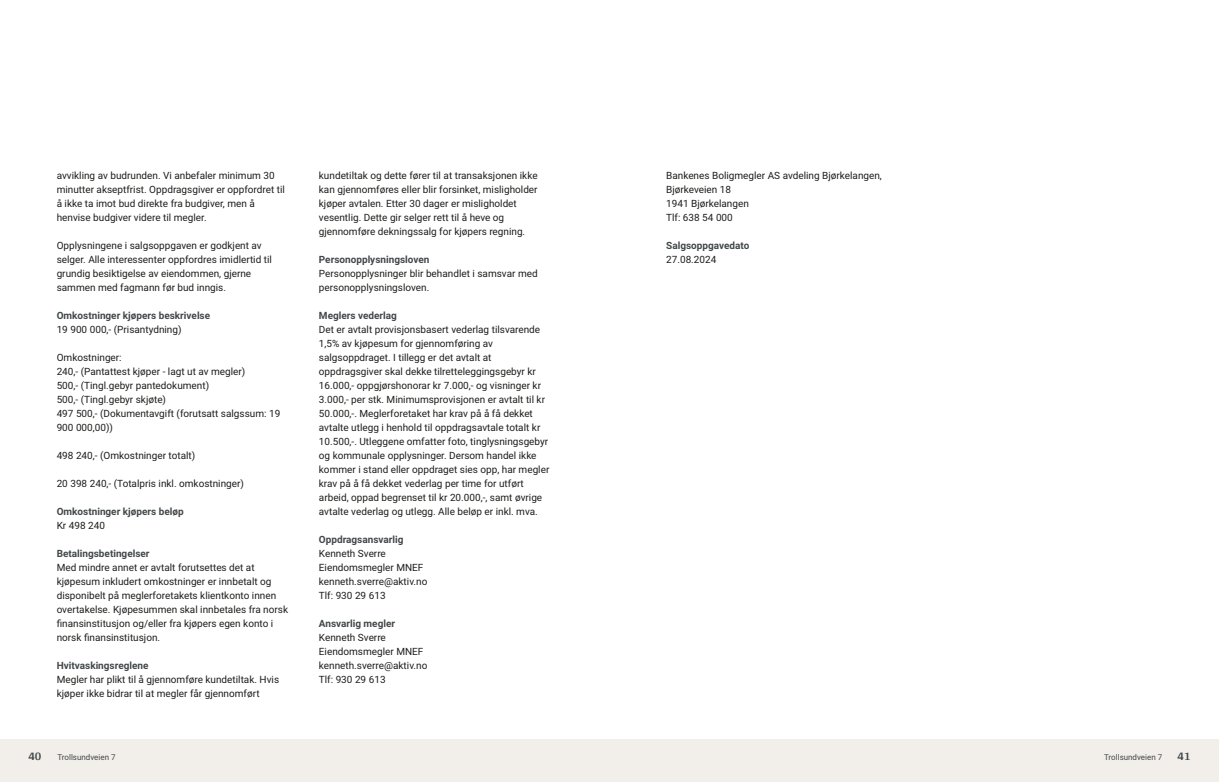
<style>
.page{position:relative;width:1219px;height:782px;background:#fff}
.page>*{position:absolute;margin:0;border:0;box-sizing:border-box;transform-origin:0 0}
.t1{font:700 12px "Arya";color:#414749}
.t2{font:10px/14px "Roboto";color:#1d1d1b}
.t3{font:700 10px "Roboto";color:#414749}
.t4{font:8px "Roboto";color:#414749}
</style>
<div class="page">
<div style="left:0;top:739px;width:612px;height:42px;background:#f2eeea"></div>
<div style="left:607px;top:739px;width:612px;height:42px;background:#f2eeea"></div>
<p class="t2" style="left:57px;top:167px;width:230px">avvikling av budrunden. Vi anbefaler minimum 30 minutter akseptfrist. Oppdragsgiver er oppfordret til å ikke ta imot bud direkte fra budgiver, men å henvise budgiver videre til megler.</p>
<p class="t2" style="left:57px;top:237px;width:217px">Opplysningene i salgsoppgaven er godkjent av selger. Alle interessenter oppfordres imidlertid til grundig besiktigelse av eiendommen, gjerne sammen med fagmann før bud inngis.</p>
<p class="t3" style="left:57px;top:308px;width:155px">Omkostninger kjøpers beskrivelse</p>
<p class="t2" style="left:57px;top:321px;width:126px">19 900 000,‑ (Prisantydning)</p>
<p class="t2" style="left:57px;top:349px;width:225px">Omkostninger:<br>240,‑ (Pantattest kjøper ‑ lagt ut av megler)<br>500,‑ (Tingl.gebyr pantedokument)<br>500,‑ (Tingl.gebyr skjøte)<br>497 500,‑ (Dokumentavgift (forutsatt salgssum: 19<br>900 000,00))</p>
<p class="t2" style="left:57px;top:447px;width:140px">498 240,‑ (Omkostninger totalt)</p>
<p class="t2" style="left:57px;top:475px;width:189px">20 398 240,‑ (Totalpris inkl. omkostninger)</p>
<p class="t3" style="left:57px;top:504px;width:129px">Omkostninger kjøpers beløp</p>
<p class="t2" style="left:57px;top:517px;width:50px">Kr 498 240</p>
<p class="t3" style="left:57px;top:546px;width:94px">Betalingsbetingelser</p>
<p class="t2" style="left:57px;top:559px;width:233px">Med mindre annet er avtalt forutsettes det at kjøpesum inkludert omkostninger er innbetalt og disponibelt på meglerforetakets klientkonto innen overtakelse. Kjøpesummen skal innbetales fra norsk finansinstitusjon og/eller fra kjøpers egen konto i norsk finansinstitusjon.</p>
<p class="t3" style="left:57px;top:658px;width:93px">Hvitvaskingsreglene</p>
<p class="t2" style="left:57px;top:671px;width:224px">Megler har plikt til å gjennomføre kundetiltak. Hvis kjøper ikke bidrar til at megler får gjennomført</p>
<p class="t1" style="left:28px;top:749px;width:15px">40</p>
<p class="t4" style="left:57px;top:751px;width:60px">Trollsundveien 7</p>
<p class="t2" style="left:319px;top:167px;width:220px">kundetiltak og dette fører til at transaksjonen ikke kan gjennomføres eller blir forsinket, misligholder kjøper avtalen. Etter 30 dager er misligholdet vesentlig. Dette gir selger rett til å heve og gjennomføre dekningssalg for kjøpers regning.</p>
<p class="t3" style="left:319px;top:252px;width:112px">Personopplysningsloven</p>
<p class="t2" style="left:319px;top:265px;width:220px">Personopplysninger blir behandlet i samsvar med personopplysningsloven.</p>
<p class="t3" style="left:319px;top:308px;width:80px">Meglers vederlag</p>
<p class="t2" style="left:319px;top:321px;width:232px">Det er avtalt provisjonsbasert vederlag tilsvarende 1,5% av kjøpesum for gjennomføring av salgsoppdraget. I tillegg er det avtalt at oppdragsgiver skal dekke tilretteleggingsgebyr kr 16.000,‑ oppgjørshonorar kr 7.000,‑ og visninger kr 3.000,‑ per stk. Minimumsprovisjonen er avtalt til kr 50.000,‑. Meglerforetaket har krav på å få dekket avtalte utlegg i henhold til oppdragsavtale totalt kr 10.500,‑. Utleggene omfatter foto, tinglysningsgebyr og kommunale opplysninger. Dersom handel ikke kommer i stand eller oppdraget sies opp, har megler krav på å få dekket vederlag per time for utført arbeid, oppad begrenset til kr 20.000,‑, samt øvrige avtalte vederlag og utlegg. Alle beløp er inkl. mva.</p>
<p class="t3" style="left:319px;top:532px;width:86px">Oppdragsansvarlig</p>
<p class="t2" style="left:319px;top:545px;width:110px">Kenneth Sverre<br>Eiendomsmegler MNEF kenneth.sverre@aktiv.no<br>Tlf: 930 29 613</p>
<p class="t3" style="left:319px;top:616px;width:78px">Ansvarlig megler</p>
<p class="t2" style="left:319px;top:629px;width:110px">Kenneth Sverre<br>Eiendomsmegler MNEF kenneth.sverre@aktiv.no<br>Tlf: 930 29 613</p>
<p class="t2" style="left:666px;top:167px;width:217px">Bankenes Boligmegler AS avdeling Bjørkelangen,<br>Bjørkeveien 18<br>1941 Bjørkelangen<br>Tlf: 638 54 000</p>
<p class="t3" style="left:666px;top:238px;width:85px">Salgsoppgavedato</p>
<p class="t2" style="left:666px;top:251px;width:52px">27.08.2024</p>
<p class="t4" style="left:1104px;top:751px;width:60px">Trollsundveien 7</p>
<p class="t1" style="left:1177px;top:749px;width:15px">41</p>
</div>
